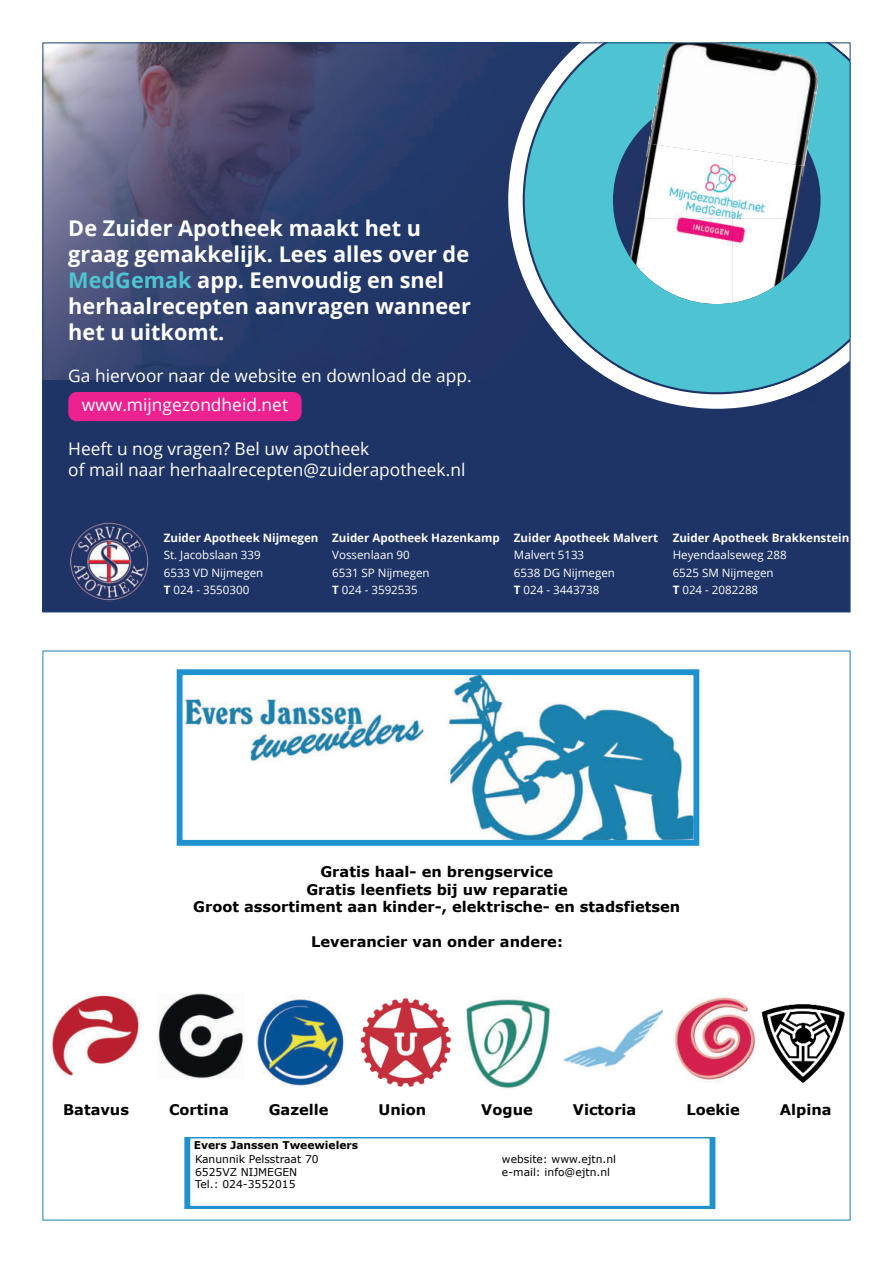
<style>
.page{position:relative;width:893px;height:1263px;background:#fff}
.page>*{position:absolute;margin:0;border:0;box-sizing:border-box;transform-origin:0 0}
.t1{font:700 21.75px/26px "Open Sans";color:#fff}
.t2{font:17.4px/29px "Open Sans";color:#fff}
.t3{font:700 14.7px/17.5px "Verdana";color:#000001;text-align:center}
.t4{font:11.55px/17.4px "Open Sans";color:#fff}
.t5{font:700 11.55px "Open Sans";color:#fff}
.t6{font:10.8px "Verdana";color:#000001}
.t7{font:700 10.8px "Verdana";color:#000001}
.s1{color:#4ec4d2}
.s2{font-weight:700}
</style>
<div class="page">
<svg style="left:184px;top:1137px;width:531px;height:72px"></svg>
<img style="left:185px;top:676px;width:507px;height:162px">
<div style="left:177px;top:669px;width:522px;height:176px;border:6px solid #1f91cf"></div>
<img style="left:50px;top:994px;width:90px;height:82px">
<img style="left:157px;top:993px;width:87px;height:86px">
<img style="left:256px;top:997px;width:89px;height:89px">
<img style="left:360px;top:998px;width:191px;height:90px">
<img style="left:563px;top:1009px;width:100px;height:61px">
<img style="left:675px;top:996px;width:83px;height:87px">
<img style="left:761px;top:1004px;width:84px;height:79px">
<div style="left:43px;top:43px;width:807px;height:569px;background:#1f3466"></div>
<img style="left:45px;top:45px;width:460px;height:335px">
<img style="left:69px;top:522px;width:80px;height:79px">
<svg style="left:508px;top:118px;width:261px;height:291px"></svg>
<img style="left:746px;top:392px;width:40px;height:10px">
<img style="left:752px;top:392px;width:47px;height:5px">
<svg style="left:525px;top:45px;width:323px;height:347px;background:#73b9c9"></svg>
<svg style="left:648px;top:45px;width:175px;height:121px"></svg>
<img style="left:655px;top:45px;width:163px;height:89px">
<img style="left:648px;top:107px;width:161px;height:59px">
<div style="left:68px;top:392px;width:234px;height:29px;background:#ed2290;border-radius:8px"></div>
<h1 class="t1" style="left:68px;top:217px;width:404px">De Zuider Apotheek maakt het u graag gemakkelijk. Lees alles over de<br><span class="s1">MedGemak</span> app. Eenvoudig en snel herhaalrecepten aanvragen wanneer het u uitkomt.</h1>
<p class="t2" style="left:82px;top:363px;width:391px;text-indent:-14px">Ga hiervoor naar de website en download de app. www.mijngezondheid.net</p>
<p class="t2" style="left:68px;top:439px;width:399px;line-height:21.8px">Heeft u nog vragen? Bel uw apotheek<br>of mail naar herhaalrecepten@zuiderapotheek.nl</p>
<p class="t5" style="left:164px;top:533px;width:156px">Zuider Apotheek Nijmegen</p>
<p class="t4" style="left:164px;top:547px;width:101px">St. Jacobslaan 339<br>6533 VD Nijmegen<br><span class="s2">T</span> 024 - 3550300</p>
<p class="t5" style="left:332px;top:533px;width:169px">Zuider Apotheek Hazenkamp</p>
<p class="t4" style="left:332px;top:547px;width:99px">Vossenlaan 90<br>6531 SP Nijmegen<br><span class="s2">T</span> 024 - 3592535</p>
<p class="t5" style="left:514px;top:533px;width:146px">Zuider Apotheek Malvert</p>
<p class="t4" style="left:514px;top:547px;width:103px">Malvert 5133<br>6538 DG Nijmegen<br><span class="s2">T</span> 024 - 3443738</p>
<p class="t5" style="left:673px;top:533px;width:178px">Zuider Apotheek Brakkenstein</p>
<p class="t4" style="left:673px;top:547px;width:115px">Heyendaalseweg 288<br>6525 SM Nijmegen<br><span class="s2">T</span> 024 - 2082288</p>
<p class="t3" style="left:193px;top:864px;width:488px">Gratis haal- en brengservice<br>Gratis leenfiets bij uw reparatie<br>Groot assortiment aan kinder-, elektrische- en stadsfietsen</p>
<p class="t3" style="left:311px;top:934px;width:253px">Leverancier van onder andere:</p>
<p class="t3" style="left:63px;top:1102px;width:67px">Batavus</p>
<p class="t3" style="left:169px;top:1102px;width:61px">Cortina</p>
<p class="t3" style="left:269px;top:1102px;width:61px">Gazelle</p>
<p class="t3" style="left:379px;top:1102px;width:49px">Union</p>
<p class="t3" style="left:481px;top:1102px;width:53px">Vogue</p>
<p class="t3" style="left:573px;top:1102px;width:65px">Victoria</p>
<p class="t3" style="left:686px;top:1102px;width:55px">Loekie</p>
<p class="t3" style="left:780px;top:1102px;width:53px">Alpina</p>
<p class="t7" style="left:194px;top:1141px;width:166px">Evers Janssen Tweewielers</p>
<p class="t6" style="left:195px;top:1155px;width:125px">Kanunnik Pelsstraat 70</p>
<p class="t6" style="left:502px;top:1155px;width:116px">website: www.ejtn.nl</p>
<p class="t6" style="left:195px;top:1167px;width:104px">6525VZ NIJMEGEN</p>
<p class="t6" style="left:502px;top:1167px;width:110px">e-mail: info@ejtn.nl</p>
<p class="t6" style="left:195px;top:1180px;width:102px">Tel.: 024-3552015</p>
</div>
